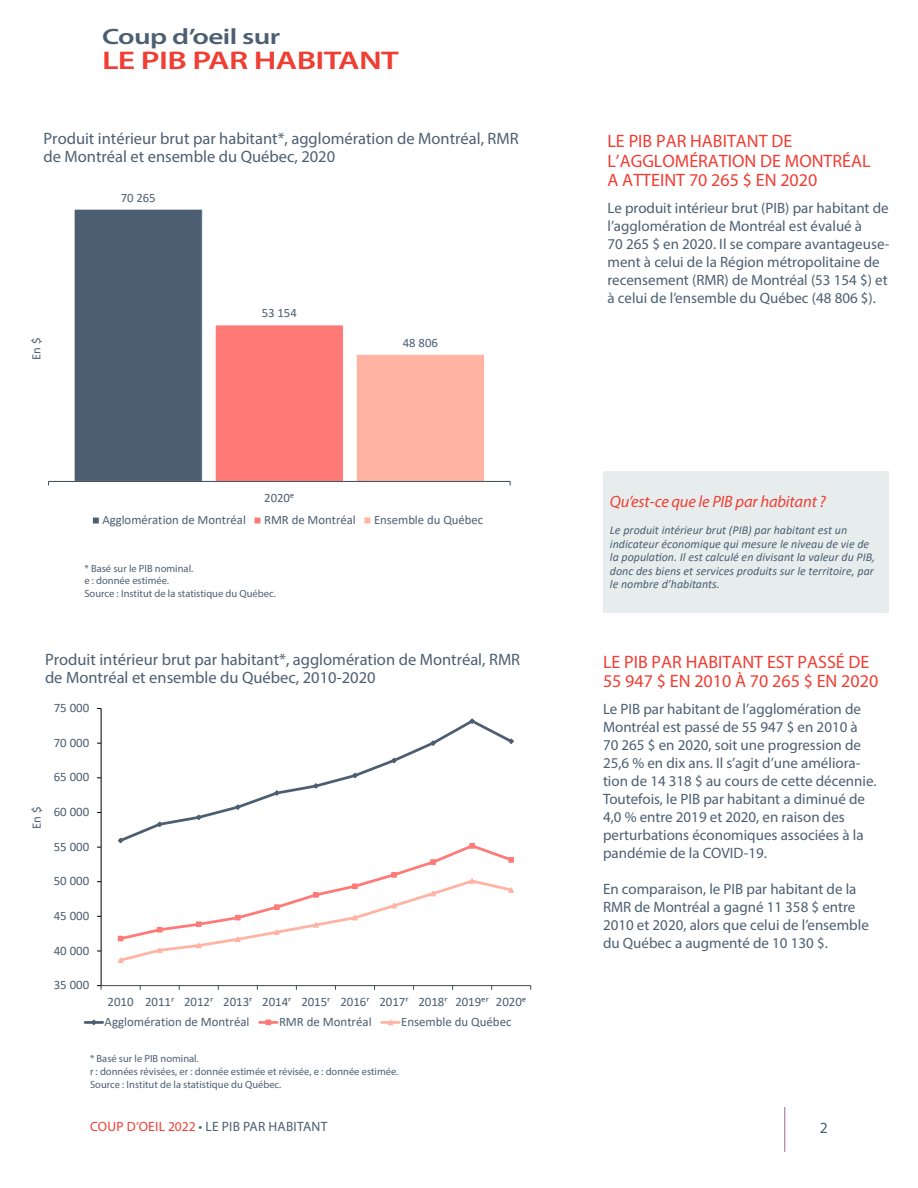
<style>
.page{position:relative;width:918px;height:1188px;background:#fff}
.page>*{position:absolute;margin:0;border:0;box-sizing:border-box;transform-origin:0 0}
.t1{font:600 25.65px "Myriad Pro";letter-spacing:-.02em;color:#ef3e33;scale:1.32 1}
.t2{font:600 22.2px "Myriad Pro";letter-spacing:-.02em;color:#4c5f72;scale:1.32 1}
.TC_Titre_niveau1{font:18px/19.5px "Myriad Pro";color:#ef3e33}
.Titre_Graphique{font:16.5px "Myriad Pro";color:#4c5f72}
.t3{font:italic 16.5px "Myriad Pro";letter-spacing:-.01em;color:#ef3e33}
.t4{font:15.6px "Myriad Pro";color:#4c5f72}
.TC{font:15px/18px "Myriad Pro";color:#4c5f72}
.t5{font:13.5px "Myriad Pro";letter-spacing:.02em;color:#4c5f72}
.t6{font:12.9px "Calibri";letter-spacing:-.005em;color:#4c5f72}
.t7{font:12.75px "Calibri";letter-spacing:-.005em;color:#4c5f72}
.t8{font:italic 12px/13.5px "Calibri";color:#4c5f72}
.Source{font:10.5px "Myriad Pro";color:#4c5f72}
.s1{color:#ef3e33}
</style>
<div class="page">
<hr style="left:784px;top:1107px;width:1px;height:45px;background:#9c658e">
<div style="left:74px;top:209px;width:128px;height:272px;background:#4c5f72"></div>
<div style="left:74px;top:209px;width:129px;height:273px;border:1px solid #fff"></div>
<div style="left:215px;top:325px;width:128px;height:156px;background:#ff7977"></div>
<div style="left:215px;top:324px;width:129px;height:158px;border:1px solid #fff"></div>
<div style="left:356px;top:354px;width:129px;height:127px;background:#ffb3a2"></div>
<div style="left:356px;top:354px;width:129px;height:128px;border:1px solid #fff"></div>
<hr style="left:49px;top:481px;width:461px;height:1px;background:#3e4651">
<div style="left:92px;top:517px;width:8px;height:7px;background:#4c5f72;border:1px solid #fff"></div>
<div style="left:254px;top:517px;width:7px;height:7px;background:#ff7977"></div>
<div style="left:364px;top:517px;width:7px;height:7px;background:#ffb3a2"></div>
<div style="left:363px;top:517px;width:8px;height:7px;border:1px solid #fff"></div>
<hr style="left:101px;top:708px;width:1px;height:278px;background:#000">
<hr style="left:101px;top:985px;width:430px;height:1px;background:#3e4651">
<svg style="left:97px;top:985px;width:5px;height:5px"></svg>
<svg style="left:120px;top:721px;width:388px;height:117px"></svg>
<svg style="left:157px;top:821px;width:6px;height:6px"></svg>
<svg style="left:196px;top:814px;width:6px;height:6px"></svg>
<svg style="left:235px;top:804px;width:6px;height:6px"></svg>
<svg style="left:274px;top:790px;width:6px;height:6px"></svg>
<svg style="left:313px;top:783px;width:6px;height:6px"></svg>
<svg style="left:352px;top:773px;width:6px;height:5px"></svg>
<svg style="left:391px;top:758px;width:6px;height:5px"></svg>
<svg style="left:430px;top:740px;width:6px;height:6px"></svg>
<svg style="left:469px;top:718px;width:6px;height:6px"></svg>
<svg style="left:508px;top:738px;width:6px;height:6px"></svg>
<svg style="left:117px;top:838px;width:397px;height:125px"></svg>
<hr style="left:85px;top:1021px;width:18px;height:3px;background:#4c5f72">
<hr style="left:260px;top:1021px;width:17px;height:3px;background:#ff7977">
<hr style="left:382px;top:1021px;width:17px;height:3px;background:#ffb3a2">
<div style="left:603px;top:471px;width:286px;height:142px;background:#e7eded"></div>
<h2 class="t2" style="left:102px;top:22px;width:137px">Coup d’oeil sur</h2>
<h1 class="t1" style="left:102px;top:44px;width:226px">LE PIB PAR HABITANT</h1>
<p class="Titre_Graphique" style="left:44px;top:128px;width:477px">Produit intérieur brut par habitant*, agglomération de Montréal, RMR</p>
<p class="Titre_Graphique" style="left:44px;top:146px;width:293px">de Montréal et ensemble du Québec, 2020</p>
<p class="t7" style="left:28px;top:360px;width:24px;rotate:-90deg">En $</p>
<p class="t7" style="left:121px;top:189px;width:37px">70 265</p>
<p class="t7" style="left:262px;top:304px;width:37px">53 154</p>
<p class="t7" style="left:403px;top:334px;width:37px">48 806</p>
<p class="t7" style="left:264px;top:489px;width:32px">2020ᵉ</p>
<p class="t7" style="left:102px;top:511px;width:145px">Agglomération de Montréal</p>
<p class="t7" style="left:264px;top:511px;width:93px">RMR de Montréal</p>
<p class="t7" style="left:374px;top:511px;width:111px">Ensemble du Québec</p>
<p class="Source" style="left:84px;top:562px;width:110px">* Basé sur le PIB nominal.</p>
<p class="Source" style="left:84px;top:574px;width:86px">e : donnée estimée.</p>
<p class="Source" style="left:84px;top:587px;width:193px">Source : Institut de la statistique du Québec.</p>
<p class="Titre_Graphique" style="left:45px;top:649px;width:477px">Produit intérieur brut par habitant*, agglomération de Montréal, RMR</p>
<p class="Titre_Graphique" style="left:45px;top:667px;width:332px">de Montréal et ensemble du Québec, 2010-2020</p>
<p class="t6" style="left:54px;top:699px;width:37px">75 000</p>
<p class="t6" style="left:54px;top:734px;width:37px">70 000</p>
<p class="t6" style="left:28px;top:829px;width:24px;rotate:-90deg">En $</p>
<p class="t6" style="left:54px;top:768px;width:37px">65 000</p>
<p class="t6" style="left:54px;top:803px;width:37px">60 000</p>
<p class="t6" style="left:54px;top:838px;width:37px">55 000</p>
<p class="t6" style="left:54px;top:872px;width:37px">50 000</p>
<p class="t6" style="left:54px;top:907px;width:37px">45 000</p>
<p class="t6" style="left:54px;top:941px;width:37px">40 000</p>
<p class="t6" style="left:54px;top:976px;width:37px">35 000</p>
<p class="t6" style="left:108px;top:993px;width:420px">2010 2011ʳ 2012ʳ 2013ʳ 2014ʳ 2015ʳ 2016ʳ 2017ʳ 2018ʳ 2019ᵉʳ 2020ᵉ</p>
<p class="t6" style="left:105px;top:1013px;width:146px">Agglomération de Montréal</p>
<p class="t6" style="left:279px;top:1013px;width:94px">RMR de Montréal</p>
<p class="t6" style="left:401px;top:1013px;width:112px">Ensemble du Québec</p>
<p class="Source" style="left:90px;top:1052px;width:110px">* Basé sur le PIB nominal.</p>
<p class="Source" style="left:90px;top:1065px;width:310px">r : données révisées, er : donnée estimée et révisée, e : donnée estimée.</p>
<p class="Source" style="left:90px;top:1078px;width:193px">Source : Institut de la statistique du Québec.</p>
<p class="TC_Titre_niveau1" style="left:608px;top:131px;width:265px">LE PIB PAR HABITANT DE<br>L’AGGLOMÉRATION DE MONTRÉAL<br>A ATTEINT 70 265 $ EN 2020</p>
<p class="TC" style="left:608px;top:199px;width:283px">Le produit intérieur brut (PIB) par habitant de l’agglomération de Montréal est évalué à</p>
<p class="TC" style="left:608px;top:235px;width:284px">70 265 $ en 2020. Il se compare avantageuse&shy;ment à celui de la Région métropolitaine de recensement (RMR) de Montréal (53 154 $) et à celui de l’ensemble du Québec (48 806 $).</p>
<p class="t3" style="left:610px;top:492px;width:217px">Qu’est-ce que le PIB par habitant ?</p>
<p class="t8" style="left:610px;top:523px;width:267px">Le produit intérieur brut (PIB) par habitant est un indicateur économique qui mesure le niveau de vie de la population. Il est calculé en divisant la valeur du PIB, donc des biens et services produits sur le territoire, par le nombre d’habitants.</p>
<p class="TC_Titre_niveau1" style="left:603px;top:651px;width:277px">LE PIB PAR HABITANT EST PASSÉ DE<br>55 947 $ EN 2010 À 70 265 $ EN 2020</p>
<p class="TC" style="left:603px;top:700px;width:260px">Le PIB par habitant de l’agglomération de<br>Montréal est passé de 55 947 $ en 2010 à</p>
<p class="TC" style="left:603px;top:736px;width:275px">70 265 $ en 2020, soit une progression de 25,6 % en dix ans. Il s’agit d’une améliora&shy;tion de 14 318 $ au cours de cette décennie.<br>Toutefois, le PIB par habitant a diminué de</p>
<p class="TC" style="left:603px;top:808px;width:262px">4,0 % entre 2019 et 2020, en raison des perturbations économiques associées à la pandémie de la COVID-19.</p>
<p class="TC" style="left:603px;top:880px;width:267px">En comparaison, le PIB par habitant de la RMR de Montréal a gagné 11 358 $ entre 2010 et 2020, alors que celui de l’ensemble du Québec a augmenté de 10 130 $.</p>
<p class="t5" style="left:90px;top:1119px;width:239px"><span class="s1">COUP D’OEIL 2022</span> • LE PIB PAR HABITANT</p>
<p class="t4" style="left:820px;top:1118px;width:10px">2</p>
</div>
